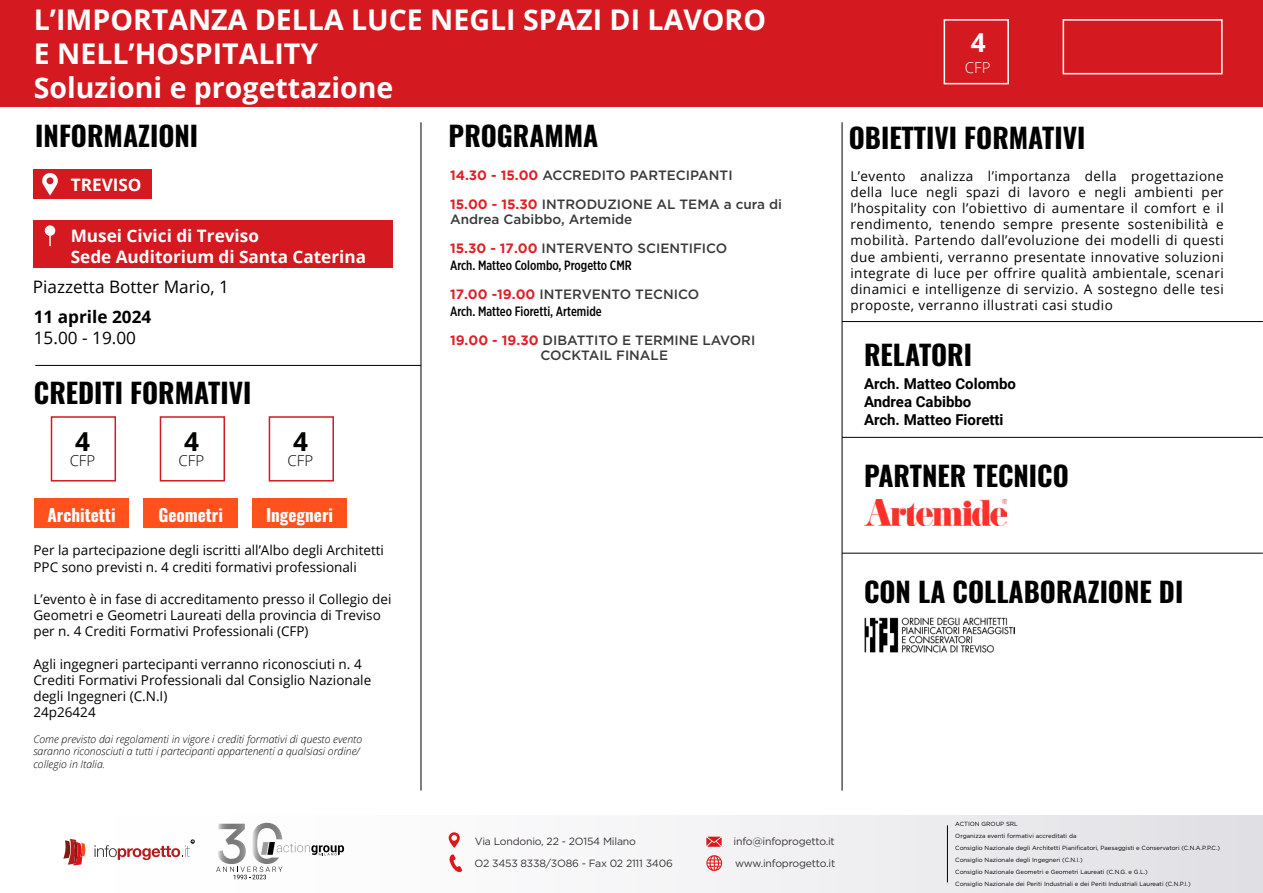
<style>
.page{position:relative;width:1263px;height:893px;background:#fff}
.page>*{position:absolute;margin:0;border:0;box-sizing:border-box;transform-origin:0 0}
.t1{font:700 28.5px/34.2px "Open Sans";color:#fff}
.t2{font:700 27.6px "Oswald";color:#000}
.t3{font:700 26.1px "Open Sans";color:#000}
.t4{font:700 26.1px "Open Sans";color:#fff}
.t5{font:700 17.1px/20.5px "Open Sans";color:#fff}
.t6{font:17.1px "Open Sans";color:#000}
.t7{font:700 17.1px "Oswald";color:#fff}
.t8{font:700 17.1px "Open Sans";color:#000}
.t9{font:700 15px/18px "Roboto";color:#000}
.t10{font:300 15px "Open Sans";color:#000}
.t11{font:300 15px "Open Sans";color:#fff}
.t12{font:13.5px/16.2px "Open Sans";color:#000}
.t13{font:500 13.5px/29.4px "Gotham";color:#3a3a39}
.t14{font:500 13.5px "Gotham X Narrow";color:#000}
.t15{font:italic 300 10.5px/12.6px "Open Sans";color:#000}
.t16{font:10.5px "Gotham";letter-spacing:-.02em;color:#393535}
.t17{font:6px/12px "Gotham";color:#000}
.s1{font-weight:700;color:#e12027}
</style>
<div class="page">
<div style="left:0;top:815px;width:1263px;height:78px;background:linear-gradient(to right,#fff,#e3e3e7)"></div>
<svg style="left:449px;top:854px;width:13px;height:18px"></svg>
<svg style="left:706px;top:855px;width:16px;height:16px"></svg>
<svg style="left:706px;top:837px;width:16px;height:10px"></svg>
<svg style="left:449px;top:832px;width:11px;height:16px"></svg>
<hr style="left:947px;top:825px;width:1px;height:57px;background:#000">
<div style="left:0;top:0;width:1263px;height:106px;background:#d41a20"></div>
<hr style="left:421px;top:122px;width:1px;height:669px;background:#000">
<hr style="left:842px;top:122px;width:1px;height:669px;background:#000">
<div style="left:33px;top:169px;width:119px;height:30px;background:#d41a20"></div>
<div style="left:33px;top:220px;width:360px;height:48px;background:#d41a20"></div>
<div style="left:34px;top:498px;width:95px;height:30px;background:#ff511c"></div>
<div style="left:143px;top:498px;width:95px;height:30px;background:#ff511c"></div>
<div style="left:252px;top:498px;width:95px;height:30px;background:#ff511c"></div>
<svg style="left:42px;top:173px;width:16px;height:23px"></svg>
<div style="left:45px;top:225px;width:10px;height:11px;background:#fff;border-radius:5px"></div>
<div style="left:51px;top:416px;width:65px;height:65px;border:2px solid #d41a20"></div>
<div style="left:160px;top:416px;width:65px;height:65px;border:2px solid #d41a20"></div>
<div style="left:269px;top:416px;width:65px;height:65px;border:2px solid #d41a20"></div>
<hr style="left:35px;top:365px;width:386px;height:1px;background:#000">
<hr style="left:842px;top:437px;width:421px;height:1px;background:#000">
<hr style="left:842px;top:553px;width:421px;height:1px;background:#000">
<hr style="left:842px;top:321px;width:421px;height:1px;background:#000">
<div style="left:944px;top:19px;width:65px;height:65px;border:2px solid #fff"></div>
<div style="left:1062px;top:19px;width:160px;height:55px;border:2px solid #fff"></div>
<svg style="left:63px;top:839px;width:24px;height:26px"></svg>
<svg style="left:95px;top:840px;width:99px;height:20px"></svg>
<svg style="left:216px;top:823px;width:128px;height:56px"></svg>
<img style="left:864px;top:499px;width:143px;height:27px">
<img style="left:864px;top:617px;width:150px;height:35px">
<h1 class="t1" style="left:34px;top:1px;width:734px">L’IMPORTANZA DELLA LUCE NEGLI SPAZI DI LAVORO<br>E NELL’HOSPITALITY<br>Soluzioni e progettazione</h1>
<h2 class="t2" style="left:35px;top:122px;width:164px">INFORMAZIONI</h2>
<h2 class="t2" style="left:449px;top:122px;width:151px">PROGRAMMA</h2>
<h2 class="t2" style="left:849px;top:123px;width:238px">OBIETTIVI FORMATIVI</h2>
<h3 class="t4" style="left:971px;top:24px;width:16px">4</h3>
<p class="t11" style="left:965px;top:57px;width:27px">CFP</p>
<p class="t5" style="left:71px;top:174px;width:72px">TREVISO</p>
<p class="t5" style="left:71px;top:225px;width:297px">Musei Civici di Treviso<br>Sede Auditorium di Santa Caterina</p>
<p class="t6" style="left:33px;top:275px;width:197px">Piazzetta Botter Mario, 1</p>
<p class="t8" style="left:34px;top:305px;width:119px">11 aprile 2024</p>
<p class="t6" style="left:34px;top:326px;width:104px">15.00 - 19.00</p>
<h2 class="t2" style="left:34px;top:378px;width:219px">CREDITI FORMATIVI</h2>
<h3 class="t3" style="left:75px;top:423px;width:16px">4</h3>
<h3 class="t3" style="left:184px;top:423px;width:16px">4</h3>
<h3 class="t3" style="left:293px;top:423px;width:16px">4</h3>
<p class="t10" style="left:70px;top:451px;width:27px">CFP</p>
<p class="t10" style="left:179px;top:451px;width:27px">CFP</p>
<p class="t10" style="left:288px;top:451px;width:27px">CFP</p>
<p class="t7" style="left:47px;top:506px;width:70px">Architetti</p>
<p class="t7" style="left:158px;top:506px;width:66px">Geometri</p>
<p class="t7" style="left:266px;top:506px;width:69px">Ingegneri</p>
<p class="t12" style="left:33px;top:542px;width:352px">Per la partecipazione degli iscritti all’Albo degli Architetti<br>PPC sono previsti n. 4 crediti formativi professionali</p>
<p class="t12" style="left:33px;top:591px;width:360px">L’evento è in fase di accreditamento presso il Collegio dei<br>Geometri e Geometri Laureati della provincia di Treviso per n. 4 Crediti Formativi Professionali (CFP)</p>
<p class="t12" style="left:33px;top:655px;width:339px">Agli ingegneri partecipanti verranno riconosciuti n. 4<br>Crediti Formativi Professionali dal Consiglio Nazionale degli Ingegneri (C.N.I)<br>24p26424</p>
<p class="t15" style="left:33px;top:732px;width:330px">Come previsto dai regolamenti in vigore i crediti formativi di questo evento saranno riconosciuti a tutti i partecipanti appartenenti a qualsiasi ordine/ collegio in Italia.</p>
<p class="t13" style="left:450px;top:160px;width:333px"><span class="s1">14.30 - 15.00</span> ACCREDITO PARTECIPANTI<br><span class="s1">15.00 - 15.30</span> INTRODUZIONE AL TEMA a cura di</p>
<p class="t13" style="left:450px;top:204px;width:279px">Andrea Cabibbo, Artemide<br><span class="s1">15.30 - 17.00</span> INTERVENTO SCIENTIFICO</p>
<p class="t14" style="left:450px;top:257px;width:183px">Arch. Matteo Colombo, Progetto CMR</p>
<p class="t13" style="left:450px;top:279px;width:251px"><span class="s1">17.00 -19.00</span> INTERVENTO TECNICO</p>
<p class="t14" style="left:450px;top:303px;width:153px">Arch. Matteo Fioretti, Artemide</p>
<p class="t13" style="left:450px;top:333px;width:307px;line-height:14.7px;text-align:center"><span class="s1">19.00 - 19.30</span> DIBATTITO E TERMINE LAVORI<br>COCKTAIL FINALE</p>
<p class="t12" style="left:850px;top:167px;width:375px;text-align:justify">L’evento analizza l’importanza della progettazione della luce negli spazi di lavoro e negli ambienti per l’hospitality con l’obiettivo di aumentare il comfort e il rendimento, tenendo sempre presente sostenibilità e mobilità. Partendo dall’evoluzione dei modelli di questi due ambienti, verranno presentate innovative soluzioni integrate di luce per offrire qualità ambientale, scenari dinamici e intelligenze di servizio. A sostegno delle tesi proposte, verranno illustrati casi studio</p>
<h2 class="t2" style="left:864px;top:340px;width:109px">RELATORI</h2>
<p class="t9" style="left:864px;top:374px;width:154px">Arch. Matteo Colombo<br>Andrea Cabibbo<br>Arch. Matteo Fioretti</p>
<h2 class="t2" style="left:864px;top:461px;width:206px">PARTNER TECNICO</h2>
<h2 class="t2" style="left:864px;top:577px;width:321px">CON LA COLLABORAZIONE DI</h2>
<p class="t16" style="left:475px;top:834px;width:163px">Via Londonio, 22 - 2O154 Milano</p>
<p class="t16" style="left:734px;top:835px;width:103px">info@infoprogetto.it</p>
<p class="t16" style="left:474px;top:857px;width:200px">O2 3453 8338/3O86 - Fax 02 2111 3406</p>
<p class="t16" style="left:735px;top:856px;width:102px">www.infoprogetto.it</p>
<p class="t17" style="left:955px;top:817px;width:266px">ACTION GROUP SRL<br>Organizza eventi formativi accreditati da<br>Consiglio Nazionale degli Architetti Pianificatori, Paesaggisti e Conservatori (C.N.A.P.P.C.)<br>Consiglio Nazionale degli Ingegneri (C.N.I.)<br>Consiglio Nazionale Geometri e Geometri Laureati (C.N.G. e G.L.)<br>Consiglio Nazionale dei Periti Industriali e dei Periti Industriali Laureati (C.N.P.I.)</p>
</div>
